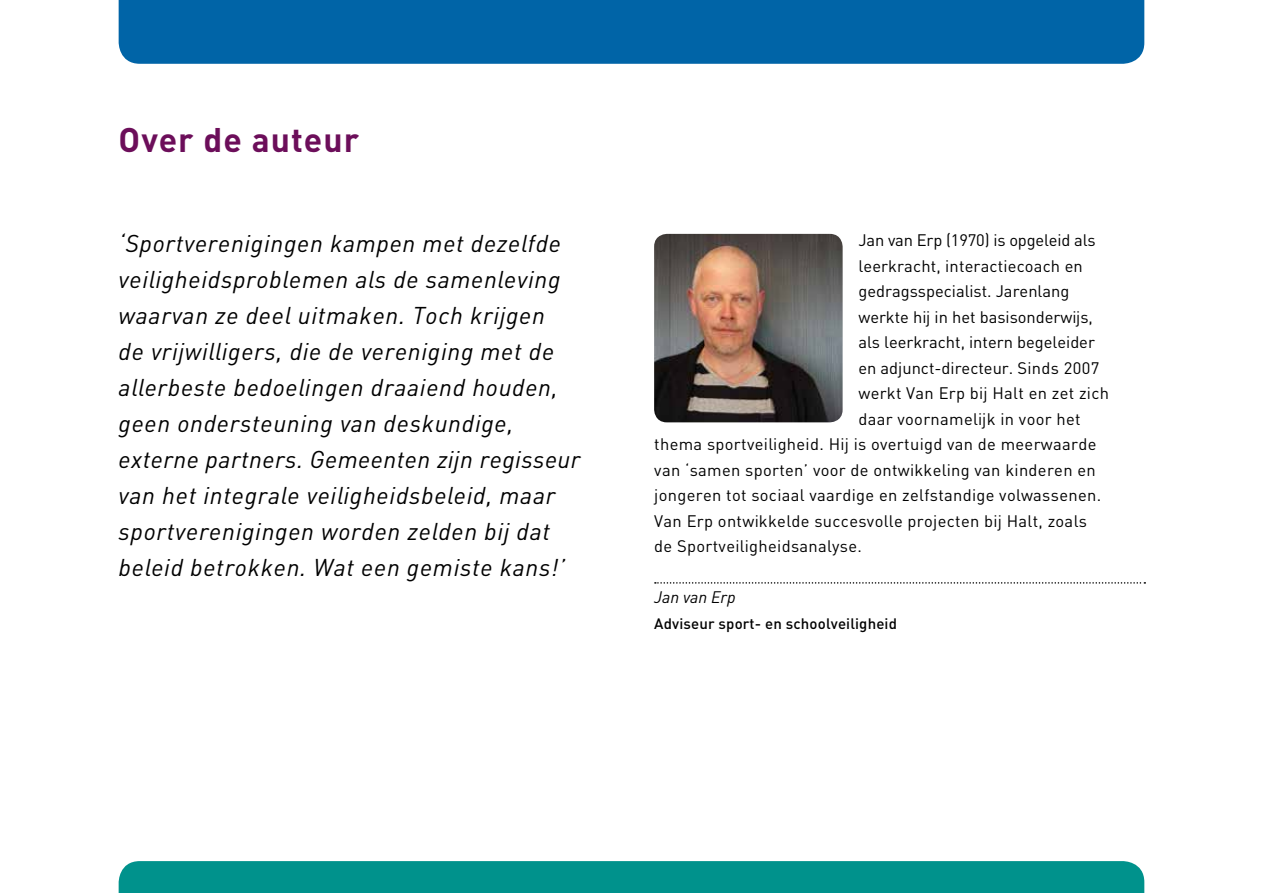
<style>
.page{position:relative;width:1263px;height:893px;background:#fff}
.page>*{position:absolute;margin:0;border:0;box-sizing:border-box;transform-origin:0 0}
.t1{font:700 33.75px "DIN Pro";letter-spacing:.03em;color:#6c0e5a}
.t2{font:italic 24px/36px "DIN Pro";letter-spacing:.03em;color:#000}
.t3{font:16.5px "DIN Pro";letter-spacing:.02em;color:#000}
.t4{font:16.5px "DIN Pro";color:#000}
.t5{font:16.5px "DIN Pro";letter-spacing:-.01em;color:#000}
.t6{font:italic 16.5px "DIN Pro";color:#000}
.t7{font:500 15px "DIN Pro";letter-spacing:.01em;color:#000}
</style>
<div class="page">
<div style="left:119px;top:0;width:1025px;height:64px;background:#0064a7"></div>
<div style="left:119px;top:861px;width:1025px;height:32px;background:#00928c"></div>
<svg style="left:655px;top:582px;width:490px;height:2px"></svg>
<img style="left:654px;top:234px;width:189px;height:188px">
<h1 class="t1" style="left:119px;top:112px;width:242px">Over de auteur</h1>
<p class="t2" style="left:119px;top:223px;width:463px">‘Sportverenigingen kampen met dezelfde veiligheidsproblemen als de samenleving waarvan ze deel uitmaken. Toch krijgen<br>de vrijwilligers, die de vereniging met de allerbeste bedoelingen draaiend houden, geen ondersteuning van deskundige, externe partners. Gemeenten zijn regisseur van het integrale veiligheidsbeleid, maar sportverenigingen worden zelden bij dat beleid betrokken. Wat een gemiste kans!’</p>
<p class="t5" style="left:858px;top:228px;width:239px">Jan van Erp (1970) is opgeleid als</p>
<p class="t3" style="left:858px;top:253px;width:226px">leerkracht, interactiecoach en</p>
<p class="t4" style="left:858px;top:279px;width:212px">gedragsspecialist. Jarenlang</p>
<p class="t4" style="left:858px;top:304px;width:236px">werkte hij in het basisonderwijs,</p>
<p class="t4" style="left:858px;top:329px;width:238px">als leerkracht, intern begeleider</p>
<p class="t4" style="left:858px;top:355px;width:242px">en adjunct-directeur. Sinds 2007</p>
<p class="t3" style="left:858px;top:380px;width:252px">werkt Van Erp bij Halt en zet zich</p>
<p class="t3" style="left:858px;top:406px;width:224px">daar voornamelijk in voor het</p>
<p class="t3" style="left:654px;top:431px;width:444px">thema sportveiligheid. Hij is overtuigd van de meerwaarde</p>
<p class="t3" style="left:654px;top:457px;width:443px">van ‘samen sporten’ voor de ontwikkeling van kinderen en</p>
<p class="t3" style="left:654px;top:482px;width:448px">jongeren tot sociaal vaardige en zelfstandige volwassenen.</p>
<p class="t3" style="left:654px;top:508px;width:434px">Van Erp ontwikkelde succesvolle projecten bij Halt, zoals</p>
<p class="t3" style="left:654px;top:533px;width:209px">de Sportveiligheidsanalyse.</p>
<p class="t6" style="left:654px;top:585px;width:83px">Jan van Erp</p>
<p class="t7" style="left:654px;top:611px;width:244px">Adviseur sport- en schoolveiligheid</p>
</div>
